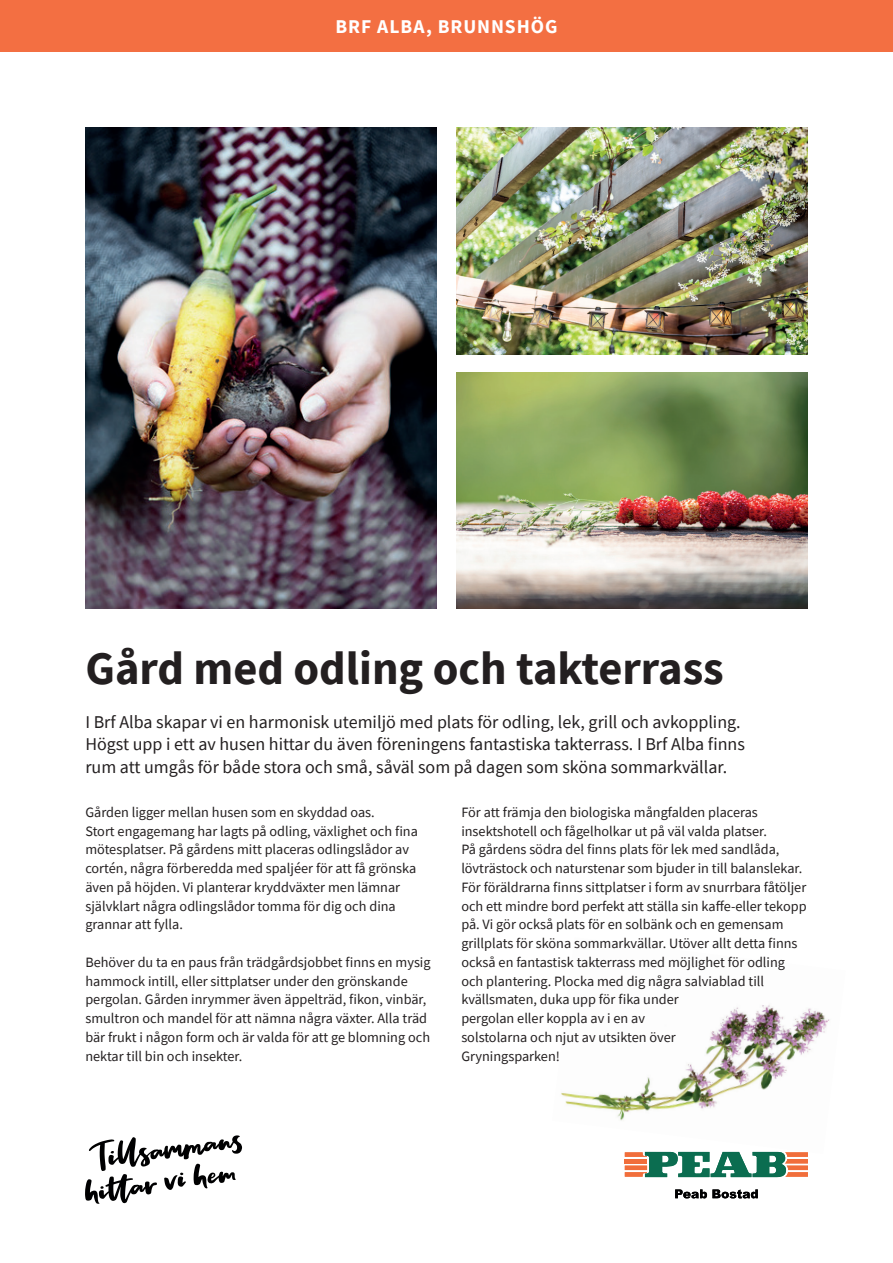
<style>
.page{position:relative;width:893px;height:1263px;background:#fff}
.page>*{position:absolute;margin:0;border:0;box-sizing:border-box;transform-origin:0 0}
.t1{font:700 46.5px "Source Sans Pro";color:#231f20}
.t2{font:700 19.5px "Source Sans Pro";letter-spacing:.05em;color:#fff}
.t3{font:18px/22.5px "Source Sans Pro";color:#231f20}
.t4{font:14.25px/18.8px "Source Sans Pro";color:#231f20}
</style>
<div class="page">
<svg style="left:85px;top:1135px;width:157px;height:69px"></svg>
<img style="left:561px;top:1005px;width:269px;height:149px">
<svg style="left:675px;top:1189px;width:83px;height:9px"></svg>
<svg style="left:625px;top:1152px;width:183px;height:25px"></svg>
<img style="left:85px;top:128px;width:351px;height:481px">
<img style="left:456px;top:373px;width:352px;height:236px">
<img style="left:456px;top:128px;width:352px;height:227px">
<div style="left:0;top:0;width:893px;height:51px;background:#f36f42"></div>
<h2 class="t2" style="left:335px;top:13px;width:224px">BRF ALBA, BRUNNSHÖG</h2>
<h1 class="t1" style="left:85px;top:637px;width:640px">Gård med odling och takterrass</h1>
<p class="t3" style="left:85px;top:710px;width:661px">I Brf Alba skapar vi en harmonisk utemiljö med plats för odling, lek, grill och avkoppling.<br>Högst upp i ett av husen hittar du även föreningens fantastiska takterrass. I Brf Alba finns rum att umgås för både stora och små, såväl som på dagen som sköna sommarkvällar.</p>
<p class="t4" style="left:85px;top:803px;width:334px">Gården ligger mellan husen som en skyddad oas.<br>Stort engagemang har lagts på odling, växlighet och fina mötesplatser. På gårdens mitt placeras odlingslådor av cortén, några förberedda med spaljéer för att få grönska även på höjden. Vi planterar kryddväxter men lämnar självklart några odlingslådor tomma för dig och dina grannar att fylla.</p>
<p class="t4" style="left:85px;top:953px;width:347px">Behöver du ta en paus från trädgårdsjobbet finns en mysig hammock intill, eller sittplatser under den grönskande pergolan. Gården inrymmer även äppelträd, fikon, vinbär, smultron och mandel för att nämna några växter. Alla träd bär frukt i någon form och är valda för att ge blomning och nektar till bin och insekter.</p>
<p class="t4" style="left:461px;top:803px;width:347px">För att främja den biologiska mångfalden placeras insektshotell och fågelholkar ut på väl valda platser.<br>På gårdens södra del finns plats för lek med sandlåda, lövträstock och naturstenar som bjuder in till balanslekar.<br>För föräldrarna finns sittplatser i form av snurrbara fåtöljer och ett mindre bord perfekt att ställa sin kaffe-eller tekopp på. Vi gör också plats för en solbänk och en gemensam grillplats för sköna sommarkvällar. Utöver allt detta finns också en fantastisk takterrass med möjlighet för odling och plantering. Plocka med dig några salviablad till kvällsmaten, duka upp för fika under<br>pergolan eller koppla av i en av<br>solstolarna och njut av utsikten över<br>Gryningsparken!</p>
</div>
